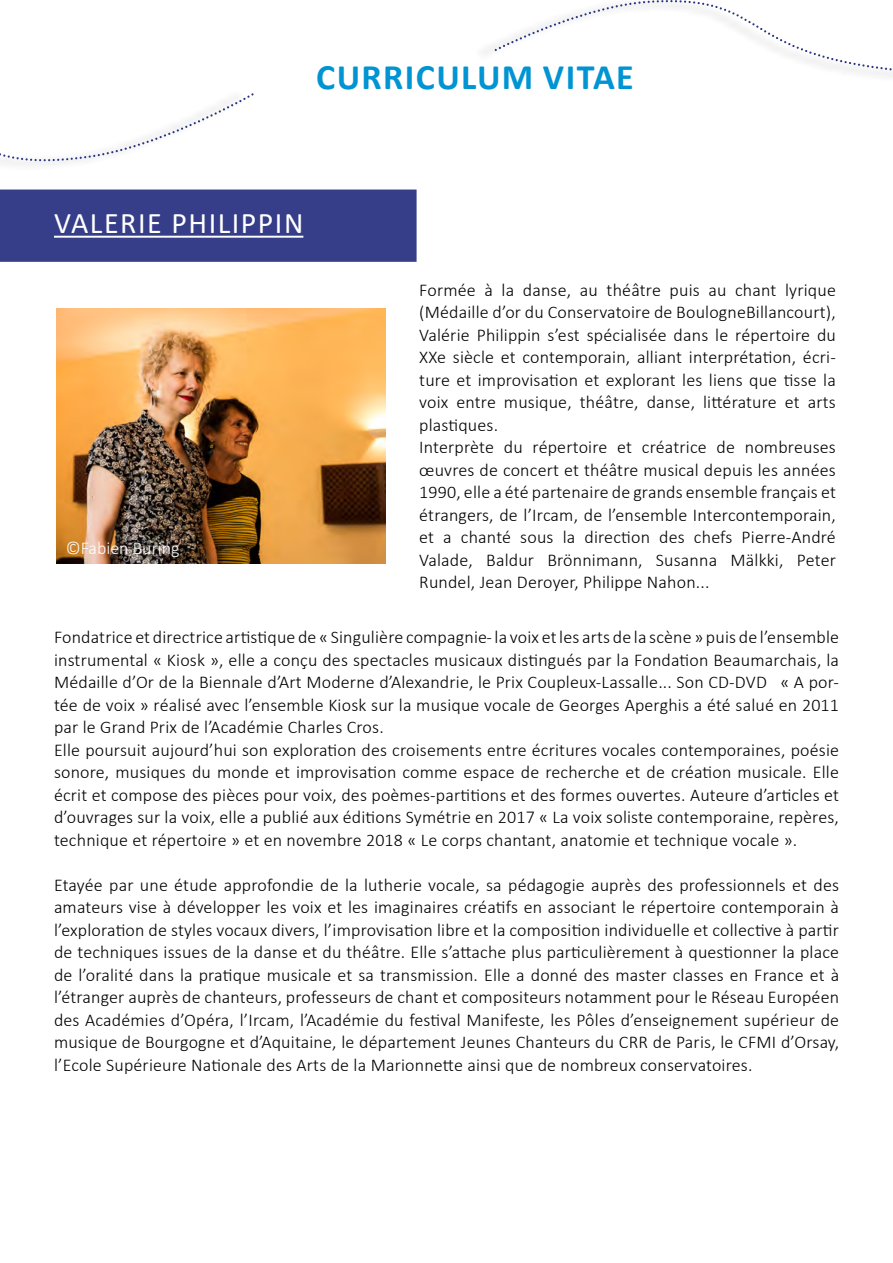
<style>
.page{position:relative;width:893px;height:1263px;background:#fff}
.page>*{position:absolute;margin:0;border:0;box-sizing:border-box;transform-origin:0 0}
.t1{font:700 36px "Calibri";letter-spacing:.04em;color:#0094d2}
.t2{font:30px "Calibri";letter-spacing:.05em;color:#fff}
.t3{font:300 18px/22.5px "Calibri";letter-spacing:.01em;color:#000}
.t4{font:300 18px "Calibri";color:#fff}
</style>
<div class="page">
<svg style="left:0;top:93px;width:254px;height:72px"></svg>
<svg style="left:493px;top:0;width:400px;height:75px"></svg>
<div style="left:1px;top:190px;width:415px;height:71px;background:#363e89"></div>
<div style="left:0;top:190px;width:417px;height:72px;border:2px solid #363e89"></div>
<hr style="left:54px;top:236px;width:249px;height:2px;background:#fff">
<img style="left:56px;top:309px;width:330px;height:255px">
<h1 class="t1" style="left:316px;top:52px;width:319px">CURRICULUM VITAE</h1>
<h2 class="t2" style="left:54px;top:202px;width:251px">VALERIE PHILIPPIN</h2>
<p class="t4" style="left:66px;top:536px;width:115px">©Fabien Buring</p>
<p class="t3" style="left:419px;top:278px;width:418px">Formée à la danse, au théâtre puis au chant lyrique (Médaille d’or du Conservatoire de BoulogneBillancourt), Valérie Philippin s’est spécialisée dans le répertoire du XXe siècle et contemporain, alliant interprétation, écri&shy;ture et improvisation et explorant les liens que tisse la voix entre musique, théâtre, danse, littérature et arts plastiques.<br>Interprète du répertoire et créatrice de nombreuses œuvres de concert et théâtre musical depuis les années 1990, elle a été partenaire de grands ensemble français et étrangers, de l’Ircam, de l’ensemble Intercontemporain, et a chanté sous la direction des chefs Pierre-André Valade, Baldur Brönnimann, Susanna Mälkki, Peter Rundel, Jean Deroyer, Philippe Nahon...</p>
<p class="t3" style="left:54px;top:626px;width:787px">Fondatrice et directrice artistique de « Singulière compagnie - la voix et les arts de la scène » puis de l’ensemble instrumental « Kiosk », elle a conçu des spectacles musicaux distingués par la Fondation Beaumarchais, la Médaille d’Or de la Biennale d’Art Moderne d’Alexandrie, le Prix Coupleux-Lassalle... Son CD-DVD « A por&shy;tée de voix » réalisé avec l’ensemble Kiosk sur la musique vocale de Georges Aperghis a été salué en 2011 par le Grand Prix de l’Académie Charles Cros.<br>Elle poursuit aujourd’hui son exploration des croisements entre écritures vocales contemporaines, poésie sonore, musiques du monde et improvisation comme espace de recherche et de création musicale. Elle écrit et compose des pièces pour voix, des poèmes-partitions et des formes ouvertes. Auteure d’articles et d’ouvrages sur la voix, elle a publié aux éditions Symétrie en 2017 « La voix soliste contemporaine, repères, technique et répertoire » et en novembre 2018 « Le corps chantant, anatomie et technique vocale ».</p>
<p class="t3" style="left:54px;top:873px;width:787px;text-align:justify">Etayée par une étude approfondie de la lutherie vocale, sa pédagogie auprès des professionnels et des amateurs vise à développer les voix et les imaginaires créatifs en associant le répertoire contemporain à l’exploration de styles vocaux divers, l’improvisation libre et la composition individuelle et collective à partir de techniques issues de la danse et du théâtre. Elle s’attache plus particulièrement à questionner la place de l’oralité dans la pratique musicale et sa transmission. Elle a donné des master classes en France et à l’étranger auprès de chanteurs, professeurs de chant et compositeurs notamment pour le Réseau Européen des Académies d’Opéra, l’Ircam, l’Académie du festival Manifeste, les Pôles d’enseignement supérieur de musique de Bourgogne et d’Aquitaine, le département Jeunes Chanteurs du CRR de Paris, le CFMI d’Orsay, l’Ecole Supérieure Nationale des Arts de la Marionnette ainsi que de nombreux conservatoires.</p>
</div>
